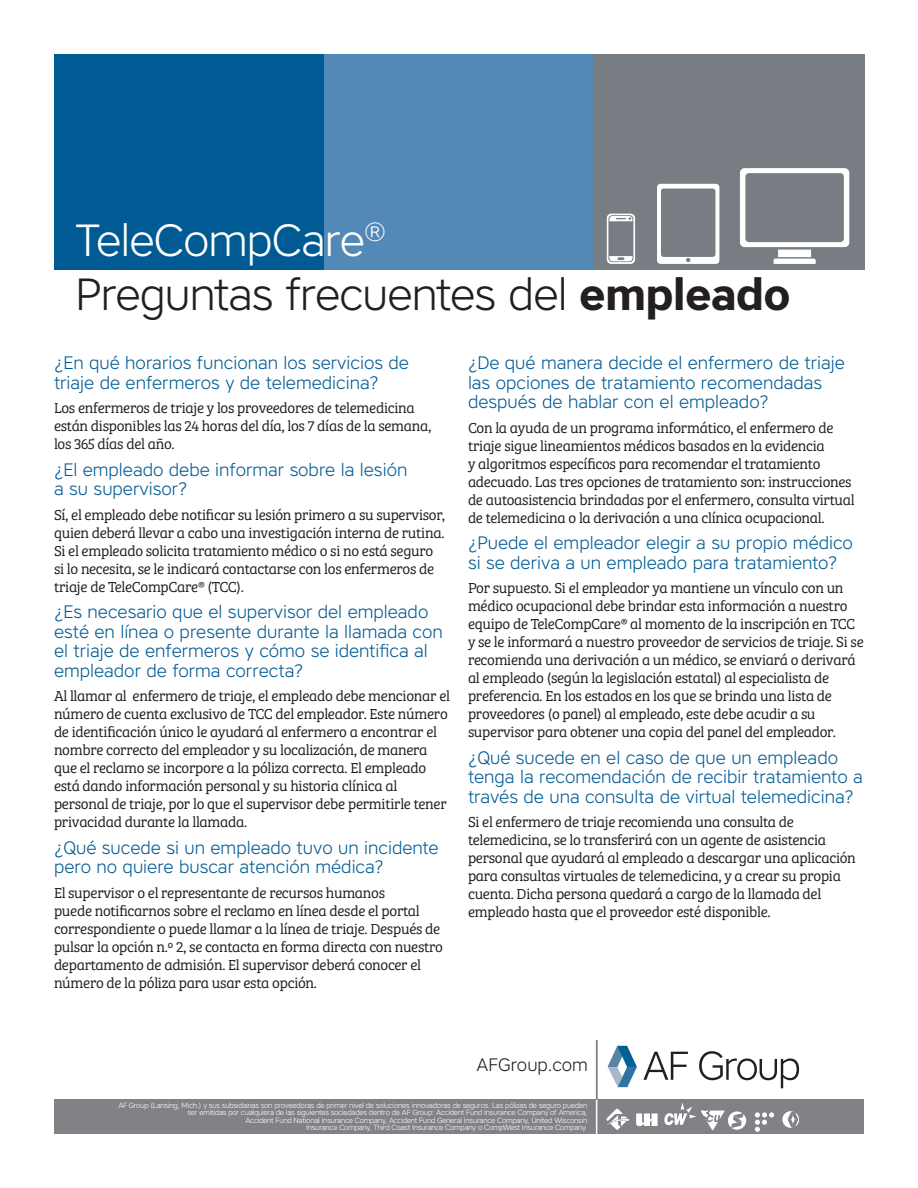
<style>
.page{position:relative;width:918px;height:1188px;background:#fff}
.page>*{position:absolute;margin:0;border:0;box-sizing:border-box;transform-origin:0 0}
.p__paragraphs{font:300 45px/54px "Core Sans A35";letter-spacing:-.02em;color:#231f20}
.question{font:300 18px/19.5px "Core Sans A35";color:#005a93}
.Phone_and_Website{font:300 18px "Core Sans A35";color:#231f20}
.question-2{font:15px/18px "Bree Serif Lt";letter-spacing:-.02em;color:#231f20}
.h1__Main_Headings{font:300 7.5px/7.5px "Core Sans A35";letter-spacing:-.03em;color:#fff;text-align:right}
.s1{color:#fff}
.s2{font-family:"Core Sans A65";font-weight:700}
</style>
<div class="page">
<div style="left:54px;top:1099px;width:810px;height:35px;background:#808285"></div>
<hr style="left:596px;top:1100px;width:1px;height:34px;background:#fff">
<svg style="left:643px;top:1052px;width:45px;height:28px"></svg>
<svg style="left:699px;top:1051px;width:100px;height:37px"></svg>
<svg style="left:608px;top:1046px;width:29px;height:41px"></svg>
<svg style="left:606px;top:1109px;width:23px;height:21px"></svg>
<svg style="left:636px;top:1113px;width:22px;height:13px"></svg>
<svg style="left:782px;top:1111px;width:17px;height:17px"></svg>
<svg style="left:664px;top:1103px;width:82px;height:27px"></svg>
<svg style="left:755px;top:1112px;width:19px;height:20px"></svg>
<hr style="left:596px;top:1040px;width:1px;height:59px;background:#808285">
<div style="left:54px;top:54px;width:270px;height:216px;background:#005a93"></div>
<div style="left:324px;top:54px;width:270px;height:216px;background:#5389b7"></div>
<div style="left:594px;top:54px;width:270px;height:216px;background:#787d83"></div>
<svg style="left:607px;top:214px;width:28px;height:50px"></svg>
<svg style="left:657px;top:184px;width:62px;height:80px"></svg>
<svg style="left:740px;top:168px;width:109px;height:96px"></svg>
<p class="p__paragraphs" style="left:75px;top:213px;width:717px"><span class="s1">TeleCompCare</span><sup>®<br></sup>Preguntas frecuentes del <span class="s2">empleado</span></p>
<p class="question" style="left:54px;top:353px;width:357px">¿En qué horarios funcionan los servicios de triaje de enfermeros y de telemedicina?</p>
<p class="question-2" style="left:54px;top:399px;width:379px">Los enfermeros de triaje y los proveedores de telemedicina están disponibles las 24 horas del día, los 7 días de la semana, los 365 días del año.</p>
<p class="question" style="left:54px;top:459px;width:355px">¿El empleado debe informar sobre la lesión a su supervisor?</p>
<p class="question-2" style="left:54px;top:505px;width:393px">Sí, el empleado debe notificar su lesión primero a su supervisor, quien deberá llevar a cabo una investigación interna de rutina.<br>Si el empleado solicita tratamiento médico o si no está seguro si lo necesita, se le indicará contactarse con los enfermeros de triaje de TeleCompCare® (TCC).</p>
<p class="question" style="left:54px;top:602px;width:390px">¿Es necesario que el supervisor del empleado esté en línea o presente durante la llamada con el triaje de enfermeros y cómo se identifica al empleador de forma correcta?</p>
<p class="question-2" style="left:54px;top:687px;width:398px">Al llamar al enfermero de triaje, el empleado debe mencionar el número de cuenta exclusivo de TCC del empleador. Este número de identificación único le ayudará al enfermero a encontrar el nombre correcto del empleador y su localización, de manera que el reclamo se incorpore a la póliza correcta. El empleado está dando información personal y su historia clínica al personal de triaje, por lo que el supervisor debe permitirle tener privacidad durante la llamada.</p>
<p class="question" style="left:54px;top:837px;width:386px">¿Qué sucede si un empleado tuvo un incidente pero no quiere buscar atención médica?</p>
<p class="question-2" style="left:54px;top:883px;width:391px">El supervisor o el representante de recursos humanos<br>puede notificarnos sobre el reclamo en línea desde el portal correspondiente o puede llamar a la línea de triaje. Después de pulsar la opción n.º 2, se contacta en forma directa con nuestro departamento de admisión. El supervisor deberá conocer el número de la póliza para usar esta opción.</p>
<p class="question" style="left:468px;top:353px;width:378px">¿De qué manera decide el enfermero de triaje las opciones de tratamiento recomendadas después de hablar con el empleado?</p>
<p class="question-2" style="left:468px;top:418px;width:388px">Con la ayuda de un programa informático, el enfermero de triaje sigue lineamientos médicos basados en la evidencia<br>y algoritmos específicos para recomendar el tratamiento adecuado. Las tres opciones de tratamiento son: instrucciones de autoasistencia brindadas por el enfermero, consulta virtual de telemedicina o la derivación a una clínica ocupacional.</p>
<p class="question" style="left:468px;top:533px;width:387px">¿Puede el empleador elegir a su propio médico si se deriva a un empleado para tratamiento?</p>
<p class="question-2" style="left:468px;top:579px;width:397px">Por supuesto. Si el empleador ya mantiene un vínculo con un médico ocupacional debe brindar esta información a nuestro equipo de TeleCompCare® al momento de la inscripción en TCC y se le informará a nuestro proveedor de servicios de triaje. Si se recomienda una derivación a un médico, se enviará o derivará al empleado (según la legislación estatal) al especialista de preferencia. En los estados en los que se brinda una lista de proveedores (o panel) al empleado, este debe acudir a su supervisor para obtener una copia del panel del empleador.</p>
<p class="question" style="left:468px;top:747px;width:396px">¿Qué sucede en el caso de que un empleado tenga la recomendación de recibir tratamiento a través de una consulta de virtual telemedicina?</p>
<p class="question-2" style="left:468px;top:813px;width:389px">Si el enfermero de triaje recomienda una consulta de telemedicina, se lo transferirá con un agente de asistencia personal que ayudará al empleado a descargar una aplicación para consultas virtuales de telemedicina, y a crear su propia cuenta. Dicha persona quedará a cargo de la llamada del empleado hasta que el proveedor esté disponible.</p>
<p class="Phone_and_Website" style="left:477px;top:1053px;width:113px">AFGroup.com</p>
<p class="h1__Main_Headings" style="left:118px;top:1101px;width:471px">AF Group (Lansing, Mich.) y sus subsidiarias son proveedoras de primer nivel de soluciones innovadoras de seguros. Las pólizas de seguro pueden ser emitidas por cualquiera de las siguientes sociedades dentro de AF Group: Accident Fund Insurance Company of America,</p>
<p class="h1__Main_Headings" style="left:245px;top:1116px;width:343px">Accident Fund National Insurance Company, Accident Fund General Insurance Company, United Wisconsin</p>
<p class="h1__Main_Headings" style="left:306px;top:1124px;width:283px">Insurance Company, Third Coast Insurance Company o CompWest Insurance Company.</p>
</div>
